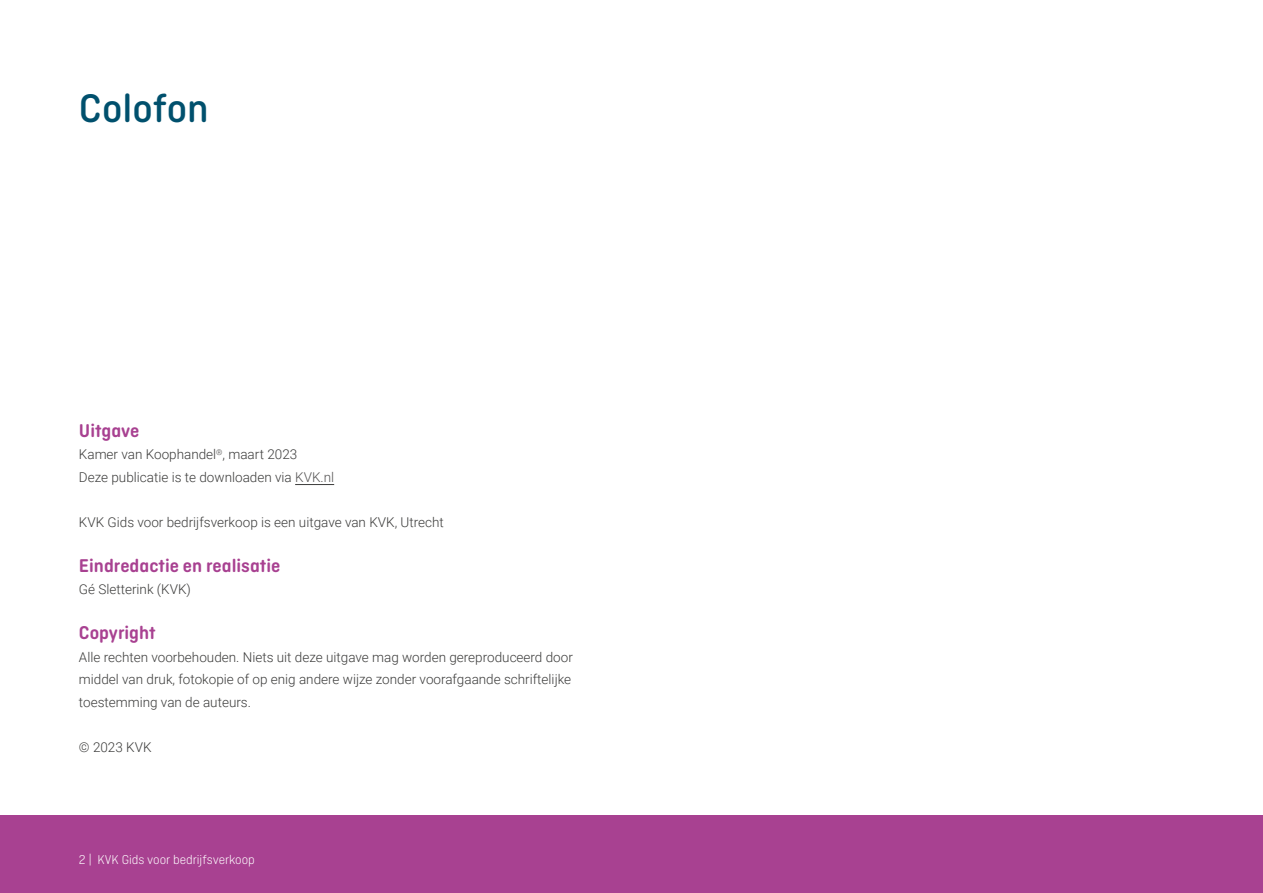
<style>
.page{position:relative;width:1263px;height:893px;background:#fff}
.page>*{position:absolute;margin:0;border:0;box-sizing:border-box;transform-origin:0 0}
._5_Kop_1{font:500 42px "Ciutadella Rounded";color:#00506d}
._2_Tussenkop_2{font:600 19.5px "Ciutadella Rounded";color:#a84191}
._0_plat{font:300 13.5px/22.5px "Roboto";color:#3c3c3b}
.t1{font:300 13.5px "Ciutadella Rounded";color:#fff}
.s1{color:#555454}
</style>
<div class="page">
<div style="left:0;top:815px;width:1263px;height:78px;background:#a84191"></div>
<hr style="left:295px;top:484px;width:39px;height:1px;background:#3c3c3b">
<h2 class="_5_Kop_1" style="left:79px;top:84px;width:131px">Colofon</h2>
<h3 class="_2_Tussenkop_2" style="left:79px;top:419px;width:62px">Uitgave</h3>
<p class="_0_plat" style="left:79px;top:442px;width:220px">Kamer van Koophandel<sup>®</sup>, maart 2023</p>
<p class="_0_plat" style="left:79px;top:465px;width:257px">Deze publicatie is te downloaden via <span class="s1">KVK.nl</span></p>
<p class="_0_plat" style="left:79px;top:510px;width:366px">KVK Gids voor bedrijfsverkoop is een uitgave van KVK, Utrecht</p>
<h3 class="_2_Tussenkop_2" style="left:79px;top:554px;width:203px">Eindredactie en realisatie</h3>
<p class="_0_plat" style="left:79px;top:577px;width:114px">Gé Sletterink (KVK)</p>
<h3 class="_2_Tussenkop_2" style="left:79px;top:622px;width:78px">Copyright</h3>
<p class="_0_plat" style="left:79px;top:645px;width:495px">Alle rechten voorbehouden. Niets uit deze uitgave mag worden gereproduceerd door middel van druk, fotokopie of op enig andere wijze zonder voorafgaande schriftelijke toestemming van de auteurs.</p>
<p class="_0_plat" style="left:79px;top:735px;width:74px">© 2023 KVK</p>
<p class="t1" style="left:79px;top:852px;width:177px">2 | KVK Gids voor bedrijfsverkoop</p>
</div>
